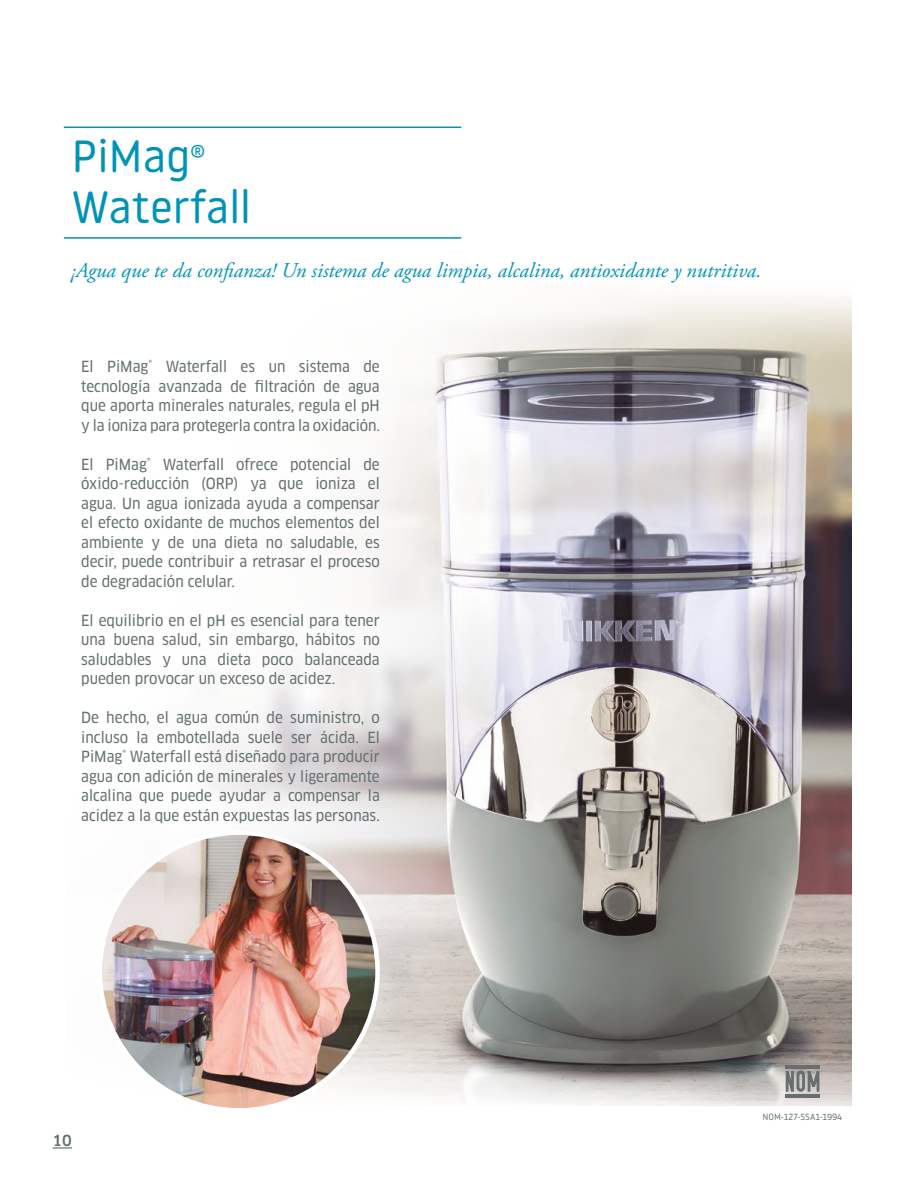
<style>
.page{position:relative;width:915px;height:1191px;background:#fff}
.page>*{position:absolute;margin:0;border:0;box-sizing:border-box;transform-origin:0 0}
.t1{font:45px/51px "Noway Round";color:#0093b8}
.t2{font:italic 21px "Adobe Garamond Pro";color:#0093b8}
.t3{font:15px/19.5px "Clan OT Narr News";color:#656f70;text-align:justify}
.t4{font:500 15px "Clan OT";color:#656f70}
.t5{font:9px "Noway Round";color:#656f70}
</style>
<div class="page">
<svg style="left:53px;top:1147px;width:19px;height:1px"></svg>
<img style="left:209px;top:298px;width:641px;height:808px">
<hr style="left:64px;top:237px;width:397px;height:2px;background:#0093b8">
<hr style="left:64px;top:126px;width:397px;height:2px;background:#0093b8">
<img style="left:103px;top:833px;width:274px;height:274px">
<hr style="left:785px;top:1065px;width:34px;height:3px;background:#656f70">
<hr style="left:785px;top:1094px;width:34px;height:3px;background:#656f70">
<svg style="left:785px;top:1070px;width:34px;height:21px"></svg>
<h1 class="t1" style="left:72px;top:129px;width:180px">PiMag<sup>®<br></sup>Waterfall</h1>
<h2 class="t2" style="left:72px;top:258px;width:691px">¡Agua que te da confianza! Un sistema de agua limpia, alcalina, antioxidante y nutritiva.</h2>
<p class="t3" style="left:81px;top:357px;width:300px">El PiMag<sup>®</sup> Waterfall es un sistema de tecnología avanzada de filtración de agua que aporta minerales naturales, regula el pH y la ioniza para protegerla contra la oxidación.</p>
<p class="t3" style="left:81px;top:454px;width:300px">El PiMag<sup>®</sup> Waterfall ofrece potencial de óxido-reducción (ORP) ya que ioniza el agua. Un agua ionizada ayuda a compensar el efecto oxidante de muchos elementos del ambiente y de una dieta no saludable, es decir, puede contribuir a retrasar el proceso de degradación celular.</p>
<p class="t3" style="left:81px;top:610px;width:300px">El equilibrio en el pH es esencial para tener una buena salud, sin embargo, hábitos no saludables y una dieta poco balanceada pueden provocar un exceso de acidez.</p>
<p class="t3" style="left:81px;top:708px;width:300px">De hecho, el agua común de suministro, o incluso la embotellada suele ser ácida. El PiMag<sup>®</sup> Waterfall está diseñado para producir agua con adición de minerales y ligeramente alcalina que puede ayudar a compensar la acidez a la que están expuestas las personas.</p>
<p class="t4" style="left:53px;top:1132px;width:21px">10</p>
<p class="t5" style="left:762px;top:1110px;width:81px">NOM-127-SSA1-1994</p>
</div>
